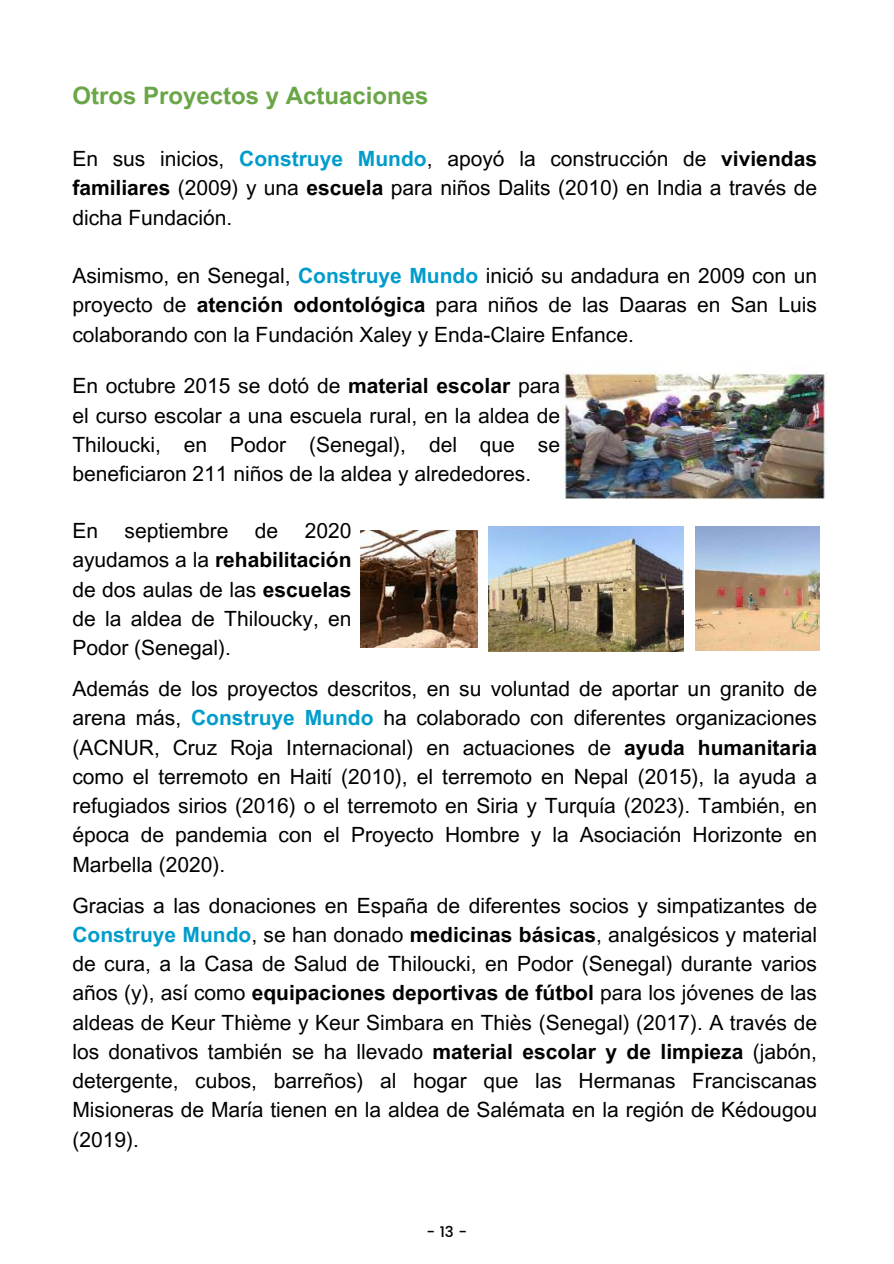
<style>
.page{position:relative;width:894px;height:1264px;background:#fff}
.page>*{position:absolute;margin:0;border:0;box-sizing:border-box;transform-origin:0 0}
.t1{font:700 24px "Arial MT Pro";color:#6aa647}
.t2{font:21px/29.2px "Arial MT Pro";color:#000;text-align:justify}
.t3{font:500 15px "Poppins";color:#000}
.s1{font-weight:700;color:#009ccb}
.s2{font-weight:700}
</style>
<div class="page">
<img style="left:560px;top:372px;width:268px;height:128px">
<img style="left:361px;top:530px;width:116px;height:117px">
<img style="left:695px;top:526px;width:124px;height:124px">
<img style="left:488px;top:526px;width:195px;height:125px">
<p class="t1" style="left:72px;top:87px;width:358px">Otros Proyectos y Actuaciones</p>
<p class="t2" style="left:72px;top:147px;width:746px">En sus inicios, <span class="s1">Construye Mundo</span>, apoyó la construcción de <span class="s2">viviendas familiares</span> (2009) y una <span class="s2">escuela</span> para niños Dalits (2010) en India a través de dicha Fundación.</p>
<p class="t2" style="left:72px;top:264px;width:746px">Asimismo, en Senegal, <span class="s1">Construye Mundo</span> inició su andadura en 2009 con un proyecto de <span class="s2">atención odontológica</span> para niños de las Daaras en San Luis colaborando con la Fundación Xaley y Enda-Claire Enfance.</p>
<p class="t2" style="left:72px;top:374px;width:489px">En octubre 2015 se dotó de <span class="s2">material escolar</span> para el curso escolar a una escuela rural, en la aldea de Thiloucki, en Podor (Senegal), del que se beneficiaron 211 niños de la aldea y alrededores.</p>
<p class="t2" style="left:72px;top:519px;width:27px">En</p>
<p class="t2" style="left:124px;top:519px;width:105px">septiembre</p>
<p class="t2" style="left:255px;top:519px;width:25px">de</p>
<p class="t2" style="left:72px;top:519px;width:281px;text-indent:232px">2020 ayudamos a la <span class="s2">rehabilitación </span>de dos aulas de las <span class="s2">escuelas </span>de la aldea de Thiloucky, en Podor (Senegal).</p>
<p class="t2" style="left:72px;top:676px;width:746px">Además de los proyectos descritos, en su voluntad de aportar un granito de arena más, <span class="s1">Construye Mundo</span> ha colaborado con diferentes organizaciones (ACNUR, Cruz Roja Internacional) en actuaciones de <span class="s2">ayuda humanitaria </span>como el terremoto en Haití (2010), el terremoto en Nepal (2015), la ayuda a refugiados sirios (2016) o el terremoto en Siria y Turquía (2023). También, en época de pandemia con el Proyecto Hombre y la Asociación Horizonte en Marbella (2020).</p>
<p class="t2" style="left:72px;top:893px;width:746px">Gracias a las donaciones en España de diferentes socios y simpatizantes de <span class="s1">Construye Mundo</span>, se han donado <span class="s2">medicinas básicas</span>, analgésicos y material de cura, a la Casa de Salud de Thiloucki, en Podor (Senegal) durante varios años (y), así como <span class="s2">equipaciones deportivas de fútbol</span> para los jóvenes de las aldeas de Keur Thième y Keur Simbara en Thiès (Senegal) (2017). A través de los donativos también se ha llevado <span class="s2">material escolar y de limpieza</span> (jabón, detergente, cubos, barreños) al hogar que las Hermanas Franciscanas Misioneras de María tienen en la aldea de Salémata en la región de Kédougou (2019).</p>
<p class="t3" style="left:426px;top:1222px;width:42px">-13-</p>
</div>
